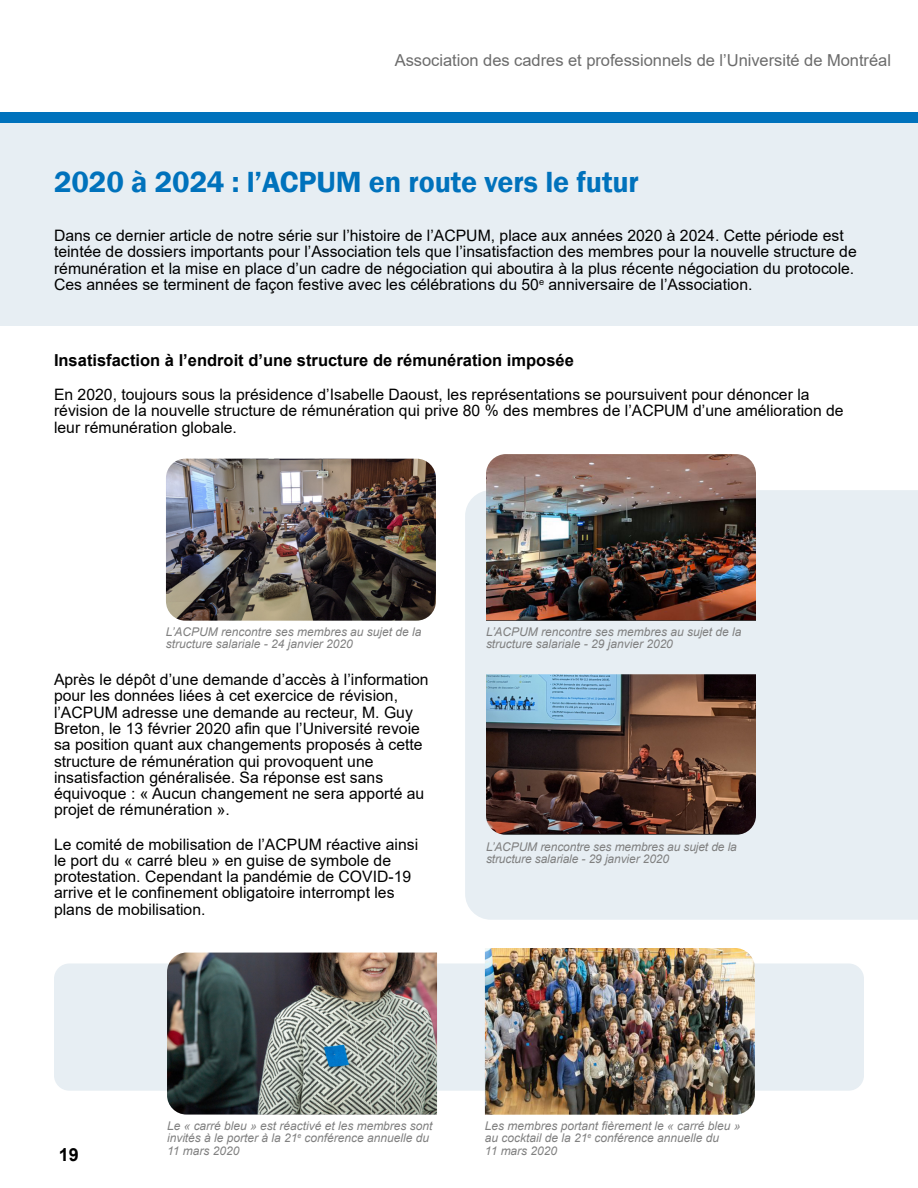
<style>
.page{position:relative;width:918px;height:1188px;background:#fff}
.page>*{position:absolute;margin:0;border:0;box-sizing:border-box;transform-origin:0 0}
.t1{font:600 30px "Franklin Gothic";letter-spacing:-.005em;color:#0072bc}
.t2{font:700 18px "Arial";color:#000}
.t3{font:16.5px "Arial";letter-spacing:-.005em;color:#6c6c6c}
.t4{font:700 16.5px "Arial";color:#000}
.t5{font:15.75px/16.2px "Arial";color:#000}
.t6{font:italic 12px/12.5px "Arial";color:#808080}
</style>
<div class="page">
<div style="left:465px;top:490px;width:453px;height:430px;background:#e7eef3"></div>
<div style="left:0;top:117px;width:918px;height:209px;background:#e7eef3"></div>
<div style="left:0;top:112px;width:918px;height:11px;background:#0072bc"></div>
<img style="left:166px;top:459px;width:270px;height:162px;border-radius:19px">
<img style="left:486px;top:674px;width:270px;height:161px">
<img style="left:486px;top:454px;width:270px;height:167px">
<div style="left:54px;top:963px;width:810px;height:128px;background:#e7eef3;border-radius:15px"></div>
<img style="left:167px;top:953px;width:270px;height:162px">
<img style="left:485px;top:948px;width:270px;height:167px">
<p class="t3" style="left:395px;top:54px;width:498px">Association des cadres et professionnels de l’Université de Montréal</p>
<h1 class="t1" style="left:54px;top:171px;width:587px">2020 à 2024 : l’ACPUM en route vers le futur</h1>
<p class="t5" style="left:54px;top:229px;width:804px">Dans ce dernier article de notre série sur l’histoire de l’ACPUM, place aux années 2020 à 2024. Cette période est teintée de dossiers importants pour l’Association tels que l’insatisfaction des membres pour la nouvelle structure de rémunération et la mise en place d’un cadre de négociation qui aboutira à la plus récente négociation du protocole.<br>Ces années se terminent de façon festive avec les célébrations du 50<sup>e</sup> anniversaire de l’Association.</p>
<p class="t4" style="left:54px;top:354px;width:521px">Insatisfaction à l’endroit d’une structure de rémunération imposée</p>
<p class="t5" style="left:54px;top:388px;width:791px">En 2020, toujours sous la présidence d’Isabelle Daoust, les représentations se poursuivent pour dénoncer la révision de la nouvelle structure de rémunération qui prive 80 % des membres de l’ACPUM d’une amélioration de leur rémunération globale.</p>
<p class="t6" style="left:166px;top:627px;width:257px">L’ACPUM rencontre ses membres au sujet de la structure salariale - 24 janvier 2020</p>
<p class="t5" style="left:54px;top:673px;width:376px">Après le dépôt d’une demande d’accès à l’information pour les données liées à cet exercice de révision, l’ACPUM adresse une demande au recteur, M. Guy Breton, le 13 février 2020 afin que l’Université revoie sa position quant aux changements proposés à cette structure de rémunération qui provoquent une insatisfaction généralisée. Sa réponse est sans équivoque : « Aucun changement ne sera apporté au projet de rémunération ».</p>
<p class="t5" style="left:54px;top:837px;width:366px">Le comité de mobilisation de l’ACPUM réactive ainsi le port du « carré bleu » en guise de symbole de protestation. Cependant la pandémie de COVID-19 arrive et le confinement obligatoire interrompt les plans de mobilisation.</p>
<p class="t6" style="left:486px;top:627px;width:257px">L’ACPUM rencontre ses membres au sujet de la structure salariale - 29 janvier 2020</p>
<p class="t6" style="left:486px;top:841px;width:252px">L’ACPUM rencontre ses membres au sujet de la structure salariale - 29 janvier 2020</p>
<p class="t2" style="left:59px;top:1148px;width:21px">19</p>
<p class="t6" style="left:167px;top:1121px;width:267px">Le « carré bleu » est réactivé et les membres sont invités à le porter à la 21<sup>e</sup> conférence annuelle du<br>11 mars 2020</p>
<p class="t6" style="left:485px;top:1121px;width:257px">Les membres portant fièrement le « carré bleu » au cocktail de la 21<sup>e</sup> conférence annuelle du<br>11 mars 2020</p>
</div>
